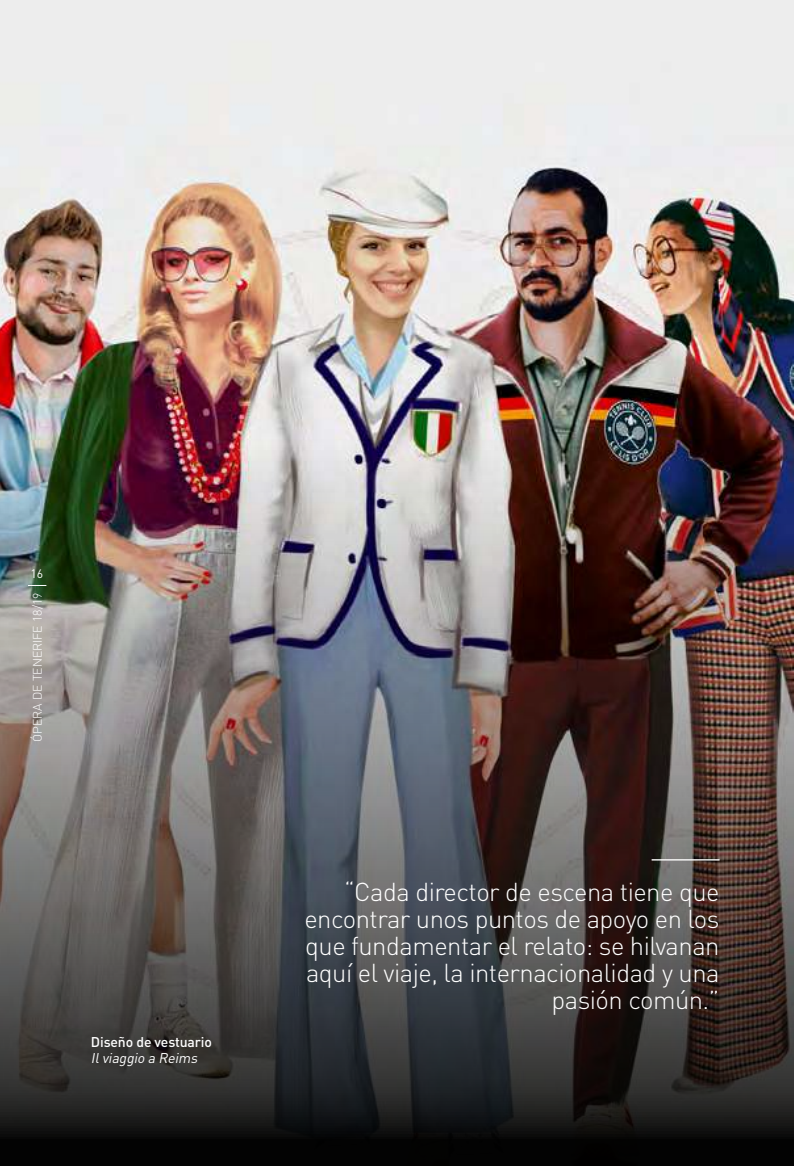
<style>
.page{position:relative;width:794px;height:1166px;background:#fff}
.page>*{position:absolute;margin:0;border:0;box-sizing:border-box;transform-origin:0 0}
.t1{font:300 25.55px/26.9px "DIN Pro";letter-spacing:-.02em;color:#fff;text-align:right}
.t2{font:500 14px "DIN Pro";letter-spacing:-.01em;color:#fff}
.t3{font:italic 14px "DIN Pro";color:#fff}
.t4{font:300 12.25px "DIN Pro";color:#fff}
.t5{font:12.25px "DIN Pro";color:#fff}
</style>
<div class="page">
<img style="left:0;top:0;width:794px;height:235px">
<img style="left:0;top:235px;width:794px;height:931px">
<hr style="left:651px;top:859px;width:68px;height:1px;background:#fff">
<svg style="left:28px;top:585px;width:18px;height:1px"></svg>
<p class="t5" style="left:31px;top:566px;width:14px">16</p>
<p class="t4" style="left:29px;top:742px;width:150px;rotate:-90deg">ÓPERA DE TENERIFE 18/19</p>
<p class="t2" style="left:91px;top:1032px;width:122px">Diseño de vestuario</p>
<p class="t3" style="left:91px;top:1049px;width:111px">Ilviaggio a Reims</p>
<p class="t1" style="left:304px;top:877px;width:417px">“Cada director de escena tiene que encontrar unos puntos de apoyo en los que fundamentar el relato: se hilvanan aquí el viaje, la internacionalidad y una pasión común.”</p>
</div>
